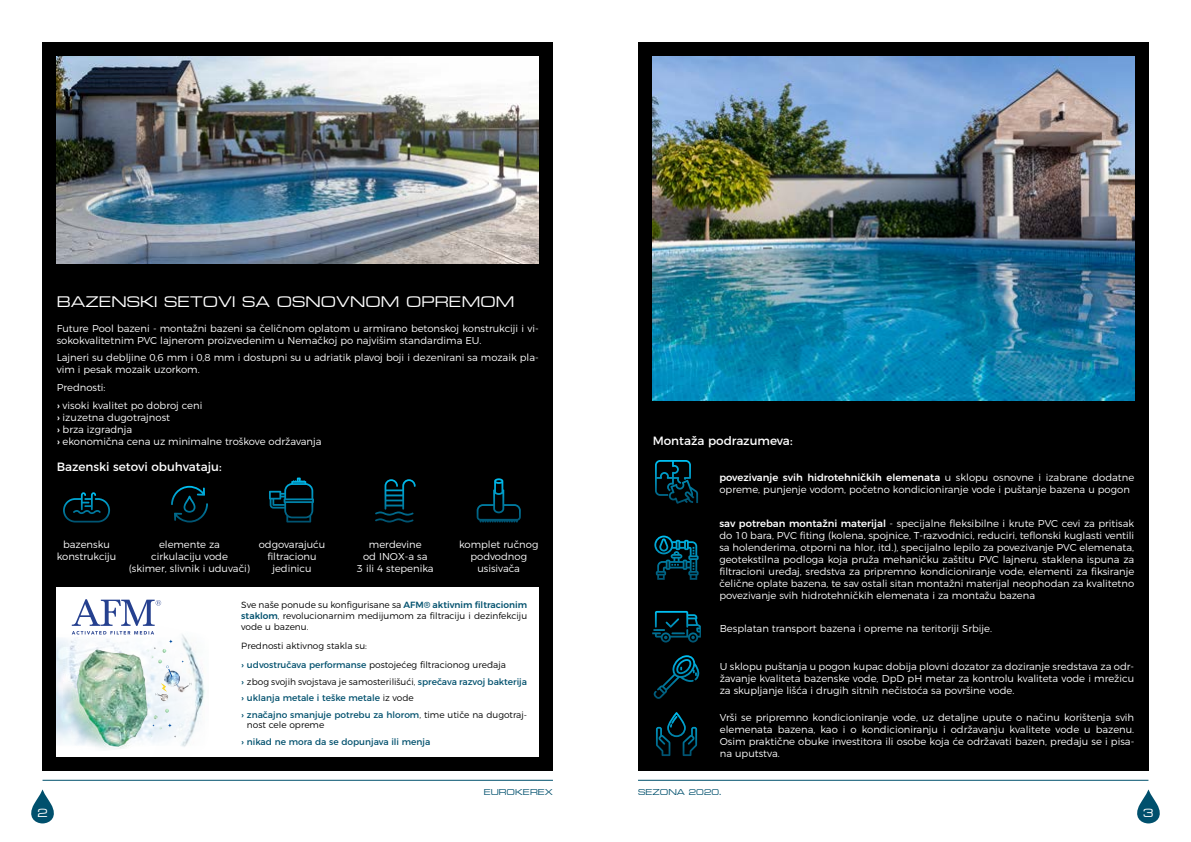
<style>
.page{position:relative;width:1191px;height:842px;background:#fff}
.page>*{position:absolute;margin:0;border:0;box-sizing:border-box;transform-origin:0 0}
.t1{font:18px "Metrostyle Extended";color:#fff}
.t2{font:14px "Metrostyle Extended";color:#fff}
.t3{font:12px "Montserrat";color:#fff}
.t4{font:300 10px/12px "Montserrat";color:#fff;text-align:center}
.t5{font:10px "Metrostyle Extended";color:#00506d}
.t6{font:300 9px/10.8px "Montserrat";color:#000;text-align:justify}
.t7{font:9px/16.5px "Montserrat";color:#00506d}
.s1{font-weight:500}
.s2{font-weight:500;color:#00506d}
.s3{font-weight:400;color:#00506d}
.s4{font-weight:300;color:#000}
</style>
<div class="page">
<div style="left:43px;top:43px;width:510px;height:728px;background:#000"></div>
<div style="left:638px;top:43px;width:510px;height:728px;background:#000"></div>
<hr style="left:638px;top:780px;width:510px;height:1px;background:#00506d">
<svg style="left:1137px;top:789px;width:22px;height:34px"></svg>
<svg style="left:31px;top:789px;width:23px;height:34px"></svg>
<hr style="left:43px;top:780px;width:510px;height:1px;background:#00506d">
<svg style="left:63px;top:492px;width:47px;height:30px"></svg>
<svg style="left:171px;top:486px;width:37px;height:36px"></svg>
<svg style="left:269px;top:477px;width:45px;height:45px"></svg>
<svg style="left:375px;top:479px;width:41px;height:43px"></svg>
<svg style="left:476px;top:478px;width:45px;height:44px"></svg>
<div style="left:57px;top:587px;width:482px;height:170px;background:#fff"></div>
<img style="left:170px;top:634px;width:35px;height:113px">
<img style="left:64px;top:624px;width:106px;height:125px">
<img style="left:163px;top:671px;width:18px;height:16px">
<svg style="left:186px;top:683px;width:5px;height:6px"></svg>
<svg style="left:155px;top:683px;width:13px;height:18px"></svg>
<img style="left:176px;top:678px;width:10px;height:14px">
<svg style="left:149px;top:709px;width:27px;height:29px"></svg>
<svg style="left:72px;top:599px;width:101px;height:78px"></svg>
<svg style="left:655px;top:460px;width:43px;height:44px"></svg>
<svg style="left:654px;top:536px;width:44px;height:44px"></svg>
<svg style="left:653px;top:655px;width:46px;height:44px"></svg>
<svg style="left:656px;top:712px;width:41px;height:44px"></svg>
<svg style="left:652px;top:611px;width:49px;height:31px"></svg>
<img style="left:652px;top:57px;width:482px;height:343px">
<img style="left:57px;top:57px;width:482px;height:207px">
<h1 class="t1" style="left:57px;top:292px;width:459px">BAZENSKI SETOVI SA OSNOVNOM OPREMOM</h1>
<p class="t4" style="left:57px;top:321px;width:483px;text-align:left">Future Pool bazeni - montažni bazeni sa čeličnom oplatom u armirano betonskoj konstrukciji i vi&shy;sokokvalitetnim PVC lajnerom proizvedenim u Nemačkoj po najvišim standardima EU.</p>
<p class="t4" style="left:57px;top:351px;width:483px;text-align:left">Lajneri su debljine 0,6 mm i 0,8 mm i dostupni su u adriatik plavoj boji i dezenirani sa mozaik pla&shy;vim i pesak mozaik uzorkom.</p>
<p class="t4" style="left:57px;top:378px;width:147px;line-height:17.7px;text-align:left">Prednosti:<br><span class="s1">›</span> visoki kvalitet po dobroj ceni</p>
<p class="t4" style="left:57px;top:410px;width:266px;text-align:left"><span class="s1">›</span> izuzetna dugotrajnost<br><span class="s1">›</span> brza izgradnja<br><span class="s1">›</span> ekonomična cena uz minimalne troškove održavanja</p>
<p class="t3" style="left:57px;top:457px;width:166px">Bazenski setovi obuhvataju:</p>
<p class="t4" style="left:57px;top:537px;width:61px">bazensku konstrukciju</p>
<p class="t4" style="left:129px;top:537px;width:123px">elemente za<br>cirkulaciju vode<br>(skimer, slivnik i uduvači)</p>
<p class="t4" style="left:259px;top:537px;width:68px">odgovarajuću filtracionu jedinicu</p>
<p class="t4" style="left:357px;top:537px;width:78px">merdevine<br>od INOX-a sa<br>3 ili 4 stepenika</p>
<p class="t4" style="left:459px;top:537px;width:81px">komplet ručnog podvodnog usisivača</p>
<p class="t6" style="left:241px;top:599px;width:287px">Sve naše ponude su konfigurisane sa <span class="s2">AFM® aktivnim filtracionim staklom</span>, revolucionarnim medijumom za filtraciju i dezinfekciju vode u bazenu.</p>
<p class="t6" style="left:241px;top:635px;width:266px;line-height:19.3px">Prednosti aktivnog stakla su:<br><span class="s2">›</span> <span class="s3">udvostručava performanse</span> postojećeg filtracionog uređaja</p>
<p class="t7" style="left:241px;top:672px;width:287px"><span class="s1">›</span> <span class="s4">zbog svojih svojstava je samosterilišući,</span> sprečava razvoj bakterija <span class="s1">›</span> uklanja metale i teške metale <span class="s4">iz vode<br></span><span class="s1">›</span> značajno smanjuje potrebu za hlorom<span class="s4">, time utiče na dugotraj-</span></p>
<p class="t7" style="left:241px;top:716px;width:191px;text-indent:6px"><span class="s4">nost cele opreme<br></span><span class="s1">›</span> nikad ne mora da se dopunjava ili menja</p>
<h2 class="t2" style="left:37px;top:805px;width:12px">2</h2>
<p class="t5" style="left:483px;top:787px;width:71px">EUROKEREX</p>
<p class="t3" style="left:652px;top:431px;width:141px">Montaža podrazumeva:</p>
<p class="t4" style="left:719px;top:470px;width:416px;text-align:left"><span class="s1">povezivanje svih hidrotehničkih elemenata</span> u sklopu osnovne i izabrane dodatne opreme, punjenje vodom, početno kondicioniranje vode i puštanje bazena u pogon</p>
<p class="t4" style="left:719px;top:516px;width:416px;text-align:justify"><span class="s1">sav potreban montažni materijal</span> - specijalne fleksibilne i krute PVC cevi za pritisak do 10 bara, PVC fiting (kolena, spojnice, T-razvodnici, reduciri, teflonski kuglasti ventili sa holenderima, otporni na hlor, itd.), specijalno lepilo za povezivanje PVC elemenata, geotekstilna podloga koja pruža mehaničku zaštitu PVC lajneru, staklena ispuna za filtracioni uređaj, sredstva za pripremno kondicioniranje vode, elementi za fiksiranje čelične oplate bazena, te sav ostali sitan montažni materijal neophodan za kvalitetno povezivanje svih hidrotehničkih elemenata i za montažu bazena</p>
<p class="t4" style="left:720px;top:621px;width:274px">Besplatan transport bazena i opreme na teritoriji Srbije.</p>
<p class="t4" style="left:720px;top:659px;width:416px;text-align:justify">U sklopu puštanja u pogon kupac dobija plovni dozator za doziranje sredstava za odr&shy;žavanje kvaliteta bazenske vode, DpD pH metar za kontrolu kvaliteta vode i mrežicu za skupljanje lišća i drugih sitnih nečistoća sa površine vode.</p>
<p class="t4" style="left:720px;top:710px;width:416px;text-align:justify">Vrši se pripremno kondicioniranje vode, uz detaljne upute o načinu korištenja svih elemenata bazena, kao i o kondicioniranju i održavanju kvalitete vode u bazenu.<br>Osim praktične obuke investitora ili osobe koja će održavati bazen, predaju se i pisa&shy;na uputstva.</p>
<p class="t5" style="left:638px;top:787px;width:85px">SEZONA 2020.</p>
<h2 class="t2" style="left:1143px;top:805px;width:12px">3</h2>
</div>
